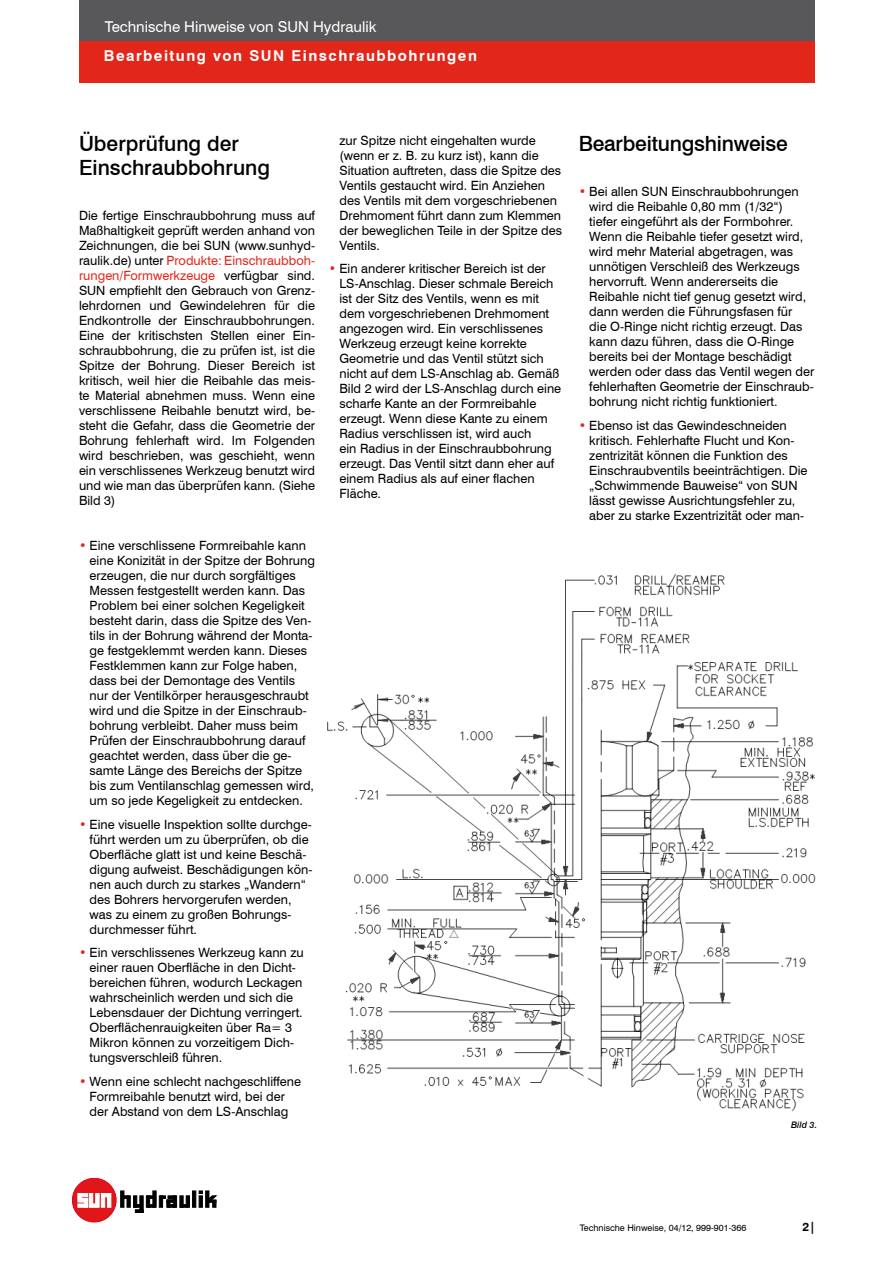
<style>
.page{position:relative;width:893px;height:1263px;background:#fff}
.page>*{position:absolute;margin:0;border:0;box-sizing:border-box;transform-origin:0 0}
.t1{font:500 21px/24px "Swiss 721 BT";color:#000}
.t2{font:700 15px "Swiss 721 BT";letter-spacing:.1em;color:#fff}
.t3{font:15px "Swiss 721 BT";color:#fff}
.t4{font:12.75px/15px "Swiss 721 BT";color:#000}
.t5{font:700 12px "Swiss 721 BT";color:#000}
.t6{font:9px "Swiss 721 BT";color:#000}
.t7{font:italic 500 9px "Swiss 721 BT";color:#000}
.s1{color:#e22619}
</style>
<div class="page">
<img style="left:327px;top:574px;width:489px;height:538px">
<hr style="left:121px;top:1191px;width:3px;height:16px;background:#000">
<hr style="left:186px;top:1196px;width:4px;height:11px;background:#000">
<hr style="left:153px;top:1191px;width:3px;height:16px;background:#000">
<svg style="left:122px;top:1196px;width:65px;height:16px"></svg>
<div style="left:193px;top:1191px;width:3px;height:16px;background:#000;border:1px solid #000"></div>
<svg style="left:199px;top:1191px;width:17px;height:16px"></svg>
<div style="left:72px;top:1178px;width:44px;height:44px;background:#e1161a;border-radius:50%"></div>
<div style="left:72px;top:1178px;width:44px;height:44px;border:1px solid #e2001a;border-radius:50%"></div>
<hr style="left:96px;top:1193px;width:3px;height:14px;background:#fff">
<svg style="left:78px;top:1193px;width:19px;height:14px"></svg>
<svg style="left:101px;top:1193px;width:4px;height:14px"></svg>
<div style="left:107px;top:1193px;width:4px;height:14px;background:#fff;border:1px solid #fff"></div>
<svg style="left:104px;top:1193px;width:5px;height:4px"></svg>
<div style="left:79px;top:40px;width:736px;height:43px;background:#e22619"></div>
<div style="left:79px;top:0;width:736px;height:40px;background:#58585a"></div>
<p class="t3" style="left:105px;top:17px;width:273px">Technische Hinweise von SUN Hydraulik</p>
<p class="t2" style="left:104px;top:47px;width:374px">Bearbeitung von SUN Einschraubbohrungen</p>
<h1 class="t1" style="left:79px;top:132px;width:192px">Überprüfung der<br>Einschraubbohrung</h1>
<p class="t4" style="left:79px;top:208px;width:238px;text-align:justify">Die fertige Einschraubbohrung muss auf Maßhaltigkeit geprüft werden anhand von Zeichnungen, die bei SUN (www.sunhyd&shy;raulik.de) unter <span class="s1">Produkte: Einschraubboh&shy;rungen/Formwerkzeuge</span> verfügbar sind.<br>SUN empfiehlt den Gebrauch von Grenz&shy;lehrdornen und Gewindelehren für die Endkontrolle der Einschraubbohrungen.<br>Eine der kritischsten Stellen einer Ein&shy;schraubbohrung, die zu prüfen ist, ist die Spitze der Bohrung. Dieser Bereich ist kritisch, weil hier die Reibahle das meis&shy;te Material abnehmen muss. Wenn eine verschlissene Reibahle benutzt wird, be&shy;steht die Gefahr, dass die Geometrie der Bohrung fehlerhaft wird. Im Folgenden wird beschrieben, was geschieht, wenn ein verschlissenes Werkzeug benutzt wird und wie man das überprüfen kann. (Siehe Bild 3)</p>
<p class="t4" style="left:90px;top:538px;width:227px;text-indent:-11px"><span class="s1">•</span> Eine verschlissene Formreibahle kann eine Konizität in der Spitze der Bohrung erzeugen, die nur durch sorgfältiges Messen festgestellt werden kann. Das Problem bei einer solchen Kegeligkeit besteht darin, dass die Spitze des Ven&shy;tils in der Bohrung während der Monta&shy;ge festgeklemmt werden kann. Dieses Festklemmen kann zur Folge haben, dass bei der Demontage des Ventils nur der Ventilkörper herausgeschraubt wird und die Spitze in der Einschraub&shy;bohrung verbleibt. Daher muss beim Prüfen der Einschraubbohrung darauf geachtet werden, dass über die ge&shy;samte Länge des Bereichs der Spitze bis zum Ventilanschlag gemessen wird, um so jede Kegeligkeit zu entdecken.</p>
<p class="t4" style="left:90px;top:817px;width:224px;text-indent:-11px"><span class="s1">•</span> Eine visuelle Inspektion sollte durchge&shy;führt werden um zu überprüfen, ob die Oberfläche glatt ist und keine Beschä&shy;digung aufweist. Beschädigungen kön&shy;nen auch durch zu starkes „Wandern“ des Bohrers hervorgerufen werden, was zu einem zu großen Bohrungs&shy;durchmesser führt.</p>
<p class="t4" style="left:90px;top:945px;width:216px;text-indent:-11px"><span class="s1">•</span> Ein verschlissenes Werkzeug kann zu einer rauen Oberfläche in den Dicht&shy;bereichen führen, wodurch Leckagen wahrscheinlich werden und sich die Lebensdauer der Dichtung verringert.<br>Oberflächenrauigkeiten über Ra= 3<br>Mikron können zu vorzeitigem Dich&shy;tungsverschleiß führen.</p>
<p class="t4" style="left:79px;top:1073px;width:224px;text-align:center"><span class="s1">•</span> Wenn eine schlecht nachgeschliffene<br>Formreibahle benutzt wird, bei der<br>der Abstand von dem LS-Anschlag</p>
<p class="t4" style="left:339px;top:133px;width:224px">zur Spitze nicht eingehalten wurde (wenn er z. B. zu kurz ist), kann die Situation auftreten, dass die Spitze des Ventils gestaucht wird. Ein Anziehen des Ventils mit dem vorgeschriebenen Drehmoment führt dann zum Klemmen der beweglichen Teile in der Spitze des Ventils.</p>
<p class="t4" style="left:339px;top:261px;width:223px;text-indent:-11px"><span class="s1">•</span> Ein anderer kritischer Bereich ist der LS-Anschlag. Dieser schmale Bereich ist der Sitz des Ventils, wenn es mit dem vorgeschriebenen Drehmoment angezogen wird. Ein verschlissenes Werkzeug erzeugt keine korrekte Geometrie und das Ventil stützt sich nicht auf dem LS-Anschlag ab. Gemäß Bild 2 wird der LS-Anschlag durch eine scharfe Kante an der Formreibahle erzeugt. Wenn diese Kante zu einem Radius verschlissen ist, wird auch<br>ein Radius in der Einschraubbohrung erzeugt. Das Ventil sitzt dann eher auf einem Radius als auf einer flachen Fläche.</p>
<h1 class="t1" style="left:579px;top:132px;width:211px">Bearbeitungshinweise</h1>
<p class="t4" style="left:589px;top:184px;width:227px;text-indent:-11px"><span class="s1">•</span> Bei allen SUN Einschraubbohrungen wird die Reibahle 0,80 mm (1/32“)<br>tiefer eingeführt als der Formbohrer.<br>Wenn die Reibahle tiefer gesetzt wird, wird mehr Material abgetragen, was unnötigen Verschleiß des Werkzeugs hervorruft. Wenn andererseits die Reibahle nicht tief genug gesetzt wird, dann werden die Führungsfasen für<br>die O-Ringe nicht richtig erzeugt. Das kann dazu führen, dass die O-Ringe bereits bei der Montage beschädigt werden oder dass das Ventil wegen der fehlerhaften Geometrie der Einschraub&shy;bohrung nicht richtig funktioniert.</p>
<p class="t4" style="left:589px;top:418px;width:220px;text-indent:-11px"><span class="s1">•</span> Ebenso ist das Gewindeschneiden kritisch. Fehlerhafte Flucht und Kon&shy;zentrizität können die Funktion des Einschraubventils beeinträchtigen. Die „Schwimmende Bauweise“ von SUN lässt gewisse Ausrichtungsfehler zu, aber zu starke Exzentrizität oder man-</p>
<p class="t7" style="left:791px;top:1120px;width:28px">Bild 3.</p>
<p class="t6" style="left:580px;top:1222px;width:168px">Technische Hinweise, 04/12, 999-901-366</p>
<p class="t5" style="left:803px;top:1220px;width:14px">2|</p>
</div>
